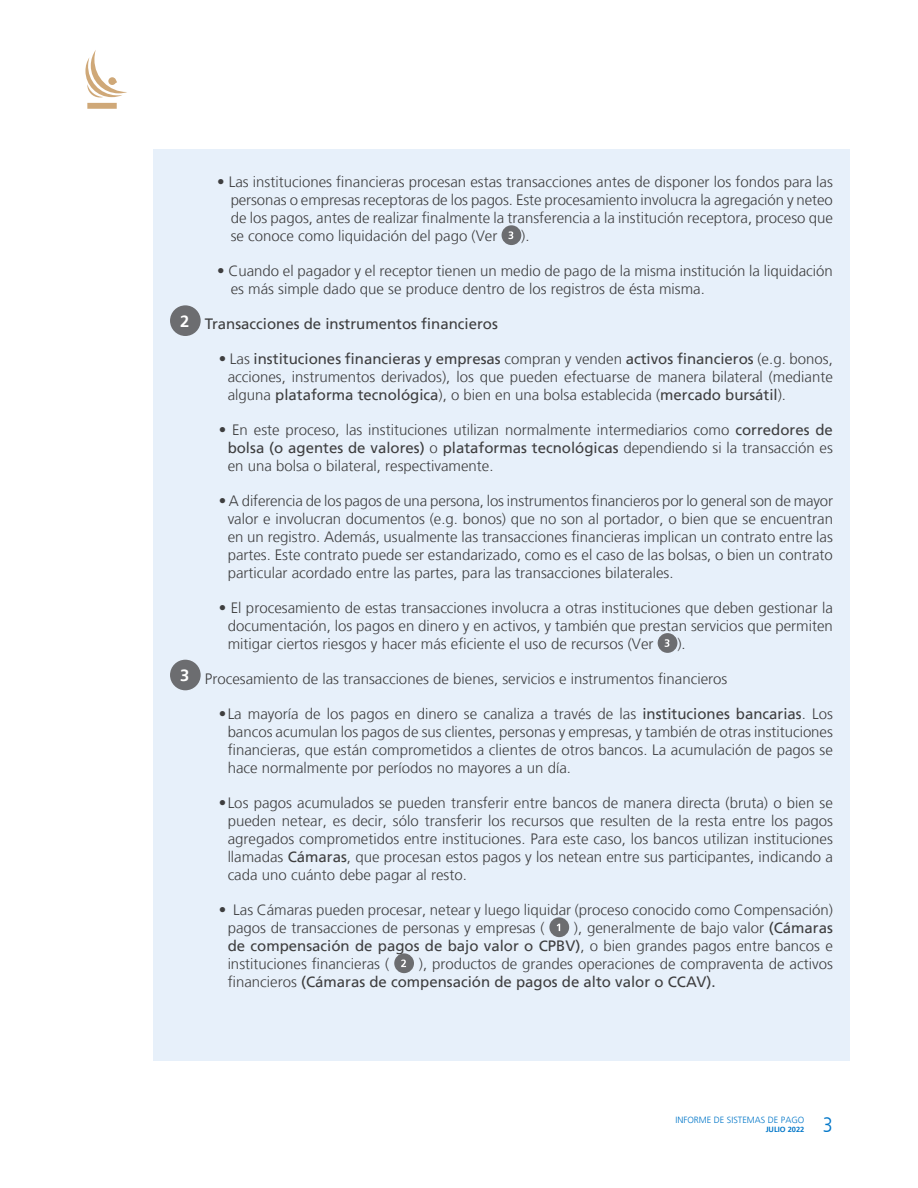
<style>
.page{position:relative;width:918px;height:1188px;background:#fff}
.page>*{position:absolute;margin:0;border:0;box-sizing:border-box;transform-origin:0 0}
.t1{font:300 condensed 21px "Frutiger LT";color:#0076c8}
.t2{font:700 16.5px "Frutiger LT";color:#fff}
.Texto_general{font:300 15px/18px "Frutiger LT";color:#3e3e3f;text-align:justify}
.Texto_general-2{font:15px "Frutiger LT";color:#3e3e3f}
.t3{font:300 9px "Frutiger LT";color:#0076c8}
.t4{font:700 7.5px "Frutiger LT";color:#0076c8}
.s1{font-weight:400}
</style>
<div class="page">
<svg style="left:85px;top:50px;width:42px;height:59px"></svg>
<div style="left:153px;top:149px;width:697px;height:911px;background:#e7f0fa"></div>
<div style="left:502px;top:225px;width:19px;height:20px;background:#6c6d70;border-radius:50%"></div>
<svg style="left:508px;top:231px;width:5px;height:8px"></svg>
<div style="left:658px;top:633px;width:19px;height:20px;background:#6c6d70;border-radius:50%"></div>
<svg style="left:665px;top:639px;width:4px;height:8px"></svg>
<div style="left:549px;top:917px;width:20px;height:20px;background:#6c6d70;border-radius:50%"></div>
<svg style="left:557px;top:924px;width:3px;height:7px"></svg>
<div style="left:394px;top:953px;width:20px;height:20px;background:#6c6d70;border-radius:50%"></div>
<svg style="left:401px;top:960px;width:5px;height:7px"></svg>
<div style="left:170px;top:305px;width:31px;height:31px;background:#6c6d70;border-radius:50%"></div>
<div style="left:170px;top:660px;width:31px;height:30px;background:#6c6d70;border-radius:50%"></div>
<p class="t2" style="left:180px;top:311px;width:11px">2</p>
<p class="t2" style="left:180px;top:665px;width:11px">3</p>
<p class="Texto_general" style="left:231px;top:173px;width:604px;text-indent:-14px">• Las instituciones financieras procesan estas transacciones antes de disponer los fondos para las personas o empresas receptoras de los pagos. Este procesamiento involucra la agregación y neteo de los pagos, antes de realizar finalmente la transferencia a la institución receptora, proceso que se conoce como liquidación del pago (Ver</p>
<p class="Texto_general" style="left:521px;top:227px;width:10px">).</p>
<p class="Texto_general" style="left:231px;top:262px;width:604px;text-indent:-14px">• Cuando el pagador y el receptor tienen un medio de pago de la misma institución la liquidación es más simple dado que se produce dentro de los registros de ésta misma.</p>
<p class="Texto_general-2" style="left:205px;top:315px;width:295px">Transacciones de instrumentos financieros</p>
<p class="Texto_general" style="left:228px;top:350px;width:607px;text-indent:-9px">• Las <span class="s1">instituciones financieras y empresas</span> compran y venden <span class="s1">activos financieros</span> (e.g. bonos, acciones, instrumentos derivados), los que pueden efectuarse de manera bilateral (mediante alguna <span class="s1">plataforma tecnológica</span>), o bien en una bolsa establecida (<span class="s1">mercado bursátil</span>).</p>
<p class="Texto_general" style="left:228px;top:421px;width:607px;text-indent:-9px">• En este proceso, las instituciones utilizan normalmente intermediarios como <span class="s1">corredores de bolsa (o agentes de valores)</span> o <span class="s1">plataformas tecnológicas</span> dependiendo si la transacción es en una bolsa o bilateral, respectivamente.</p>
<p class="Texto_general" style="left:228px;top:492px;width:607px;text-indent:-9px">• A diferencia de los pagos de una persona, los instrumentos financieros por lo general son de mayor valor e involucran documentos (e.g. bonos) que no son al portador, o bien que se encuentran en un registro. Además, usualmente las transacciones financieras implican un contrato entre las partes. Este contrato puede ser estandarizado, como es el caso de las bolsas, o bien un contrato particular acordado entre las partes, para las transacciones bilaterales.</p>
<p class="Texto_general" style="left:228px;top:599px;width:607px;text-indent:-9px">• El procesamiento de estas transacciones involucra a otras instituciones que deben gestionar la documentación, los pagos en dinero y en activos, y también que prestan servicios que permiten mitigar ciertos riesgos y hacer más eficiente el uso de recursos (Ver</p>
<p class="Texto_general" style="left:677px;top:635px;width:10px">).</p>
<p class="Texto_general" style="left:205px;top:670px;width:524px">Procesamiento de las transacciones de bienes, servicios e instrumentos financieros</p>
<p class="Texto_general" style="left:228px;top:705px;width:607px;text-indent:-9px">•La mayoría de los pagos en dinero se canaliza a través de las <span class="s1">instituciones bancarias</span>. Los bancos acumulan los pagos de sus clientes, personas y empresas, y también de otras instituciones financieras, que están comprometidos a clientes de otros bancos. La acumulación de pagos se hace normalmente por períodos no mayores a un día.</p>
<p class="Texto_general" style="left:228px;top:794px;width:607px;text-indent:-9px">•Los pagos acumulados se pueden transferir entre bancos de manera directa (bruta) o bien se pueden netear, es decir, sólo transferir los recursos que resulten de la resta entre los pagos agregados comprometidos entre instituciones. Para este caso, los bancos utilizan instituciones llamadas <span class="s1">Cámaras</span>, que procesan estos pagos y los netean entre sus participantes, indicando a cada uno cuánto debe pagar al resto.</p>
<p class="Texto_general" style="left:228px;top:901px;width:607px;text-indent:-9px">• Las Cámaras pueden procesar, netear y luego liquidar (proceso conocido como Compensación) pagos de transacciones de personas y empresas (</p>
<p class="Texto_general" style="left:228px;top:919px;width:607px;text-indent:346px">), generalmente de bajo valor <span class="s1">(Cámaras de compensación de pagos de bajo valor o CPBV)</span>, o bien grandes pagos entre bancos e instituciones financieras (</p>
<p class="Texto_general" style="left:228px;top:955px;width:607px;text-indent:191px">), productos de grandes operaciones de compraventa de activos financieros <span class="s1">(Cámaras de compensación de pagos de alto valor o CCAV).</span></p>
<p class="t3" style="left:675px;top:1115px;width:131px">INFORME DE SISTEMAS DE PAGO</p>
<p class="t4" style="left:766px;top:1125px;width:40px">JULIO 2022</p>
<h1 class="t1" style="left:823px;top:1113px;width:12px">3</h1>
</div>
